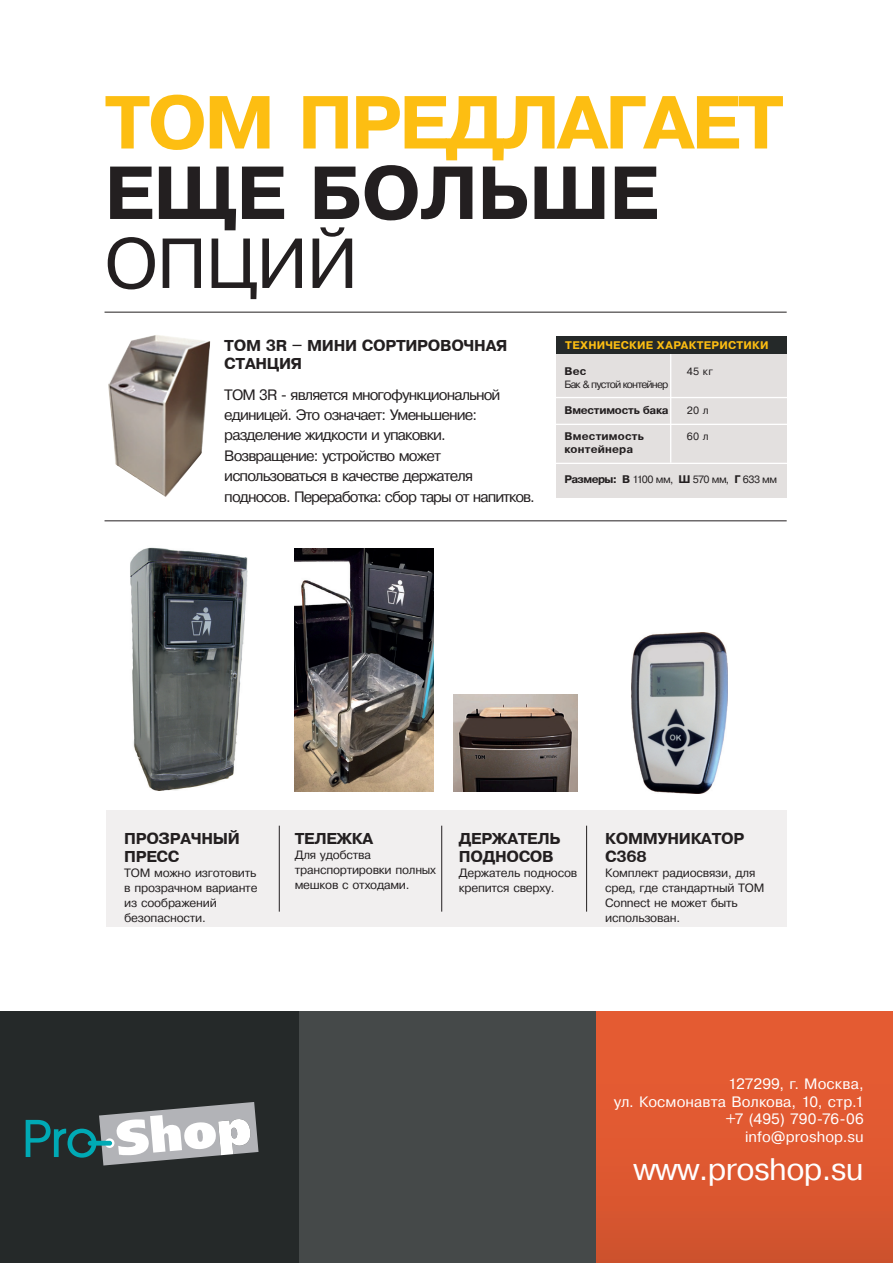
<style>
.page{position:relative;width:893px;height:1263px;background:#fff}
.page>*{position:absolute;margin:0;border:0;box-sizing:border-box;transform-origin:0 0}
.t1{font:700 70.65px "Pragmatica";letter-spacing:-.04em;color:#fdbe12}
.t2{font:700 70.65px "Pragmatica";letter-spacing:-.01em;color:#231f20}
.t3{font:70.65px "Pragmatica Cyrillic";color:#231f20}
.t4{font:31.05px "Pragmatica Cyrillic";letter-spacing:-.02em;color:#fff}
.t5{font:15px/20.4px "Pragmatica Cyrillic";letter-spacing:-.06em;color:#231f20}
.t6{font:700 15px/18px "Pragmatica";letter-spacing:-.02em;color:#231f20}
.t7{font:15px/17.7px "Pragmatica Cyrillic";letter-spacing:.005em;color:#fff;text-align:right}
.t8{font:12px/15px "Pragmatica Cyrillic";letter-spacing:-.02em;color:#231f20}
.t9{font:10.5px "Pragmatica Cyrillic";letter-spacing:-.075em;color:#231f20}
.t10{font:700 10.5px "Pragmatica";letter-spacing:.03em;color:#fdbe12}
.t11{font:700 10.5px/13px "Pragmatica";letter-spacing:.02em;color:#231f20}
.t12{font:700 10.5px "Pragmatica";letter-spacing:-.02em;color:#231f20}
.s1{font-family:"Pragmatica";font-weight:700}
</style>
<div class="page">
<img style="left:108px;top:335px;width:102px;height:162px">
<div style="left:556px;top:343px;width:231px;height:154px;background:#e3e0df"></div>
<hr style="left:553px;top:397px;width:246px;height:1px;background:#fff">
<hr style="left:553px;top:424px;width:246px;height:1px;background:#fff">
<hr style="left:553px;top:463px;width:246px;height:1px;background:#fff">
<hr style="left:670px;top:343px;width:1px;height:120px;background:#fff">
<div style="left:556px;top:336px;width:231px;height:18px;background:#252929"></div>
<div style="left:595px;top:1011px;width:298px;height:252px;background:linear-gradient(to bottom,#e95d33,#d3542e)"></div>
<div style="left:297px;top:1011px;width:299px;height:252px;background:#454949"></div>
<div style="left:0;top:1011px;width:298px;height:252px;background:#252929"></div>
<div style="left:106px;top:810px;width:681px;height:116px;background:#f1efef"></div>
<hr style="left:441px;top:826px;width:1px;height:86px;background:#231f20">
<hr style="left:279px;top:826px;width:1px;height:86px;background:#231f20">
<hr style="left:586px;top:826px;width:1px;height:86px;background:#231f20">
<img style="left:632px;top:633px;width:96px;height:161px">
<img style="left:454px;top:695px;width:123px;height:96px">
<img style="left:295px;top:548px;width:138px;height:243px">
<img style="left:130px;top:547px;width:118px;height:243px">
<hr style="left:105px;top:521px;width:682px;height:1px;background:#231f20">
<hr style="left:105px;top:312px;width:682px;height:1px;background:#231f20">
<svg style="left:26px;top:1102px;width:233px;height:63px"></svg>
<h1 class="t1" style="left:105px;top:83px;width:681px">TOM П РЕДЛАГАЕТ</h1>
<h1 class="t2" style="left:105px;top:154px;width:556px">ЕЩЕ БОЛЬШЕ</h1>
<h1 class="t3" style="left:105px;top:227px;width:255px">ОПЦИЙ</h1>
<p class="t6" style="left:224px;top:337px;width:285px">TOM 3R – мини сортировочная стан</p>
<p class="t6" style="left:267px;top:355px;width:37px">ция</p>
<p class="t5" style="left:224px;top:385px;width:312px">TOM 3R - является многофункциональной единицей. Это означает: Уменьшение: разделение жидкости и упаковки.<br>Возвращение: устройство может использоваться в качестве держателя подносов. П ереработка: сбор тары от напитков.</p>
<p class="t10" style="left:565px;top:339px;width:49px">техничес</p>
<p class="t10" style="left:629px;top:339px;width:45px">кие хара</p>
<p class="t10" style="left:689px;top:339px;width:17px">ктер</p>
<p class="t10" style="left:719px;top:339px;width:51px">истики</p>
<p class="t11" style="left:564px;top:365px;width:23px">Вес</p>
<p class="t9" style="left:564px;top:379px;width:105px">Бак &amp; пустой контейнер</p>
<p class="t12" style="left:564px;top:404px;width:106px">Вместимость бака</p>
<p class="t11" style="left:564px;top:430px;width:81px">Вместимость контейнера</p>
<p class="t9" style="left:564px;top:473px;width:214px"><span class="s1">Размеры: В</span> 1100 мм, <span class="s1">Ш</span> 570 мм, <span class="s1">Г</span> 633 мм</p>
<p class="t9" style="left:687px;top:365px;width:28px">45 кг</p>
<p class="t9" style="left:687px;top:405px;width:23px">20 л</p>
<p class="t9" style="left:687px;top:431px;width:24px">60 л</p>
<p class="t6" style="left:124px;top:829px;width:57px">прозрачн</p>
<p class="t6" style="left:213px;top:829px;width:26px">ый</p>
<p class="t6" style="left:124px;top:847px;width:24px">пресс</p>
<p class="t8" style="left:124px;top:865px;width:135px">TOM можно изготовить в прозрачном варианте из соображений безопасности.</p>
<p class="t6" style="left:295px;top:829px;width:21px">Теле</p>
<p class="t6" style="left:337px;top:829px;width:37px">жка</p>
<p class="t8" style="left:295px;top:847px;width:143px">Для удобства транспортировки полных мешков с отходами.</p>
<p class="t6" style="left:459px;top:829px;width:61px">держатель подносов</p>
<p class="t8" style="left:459px;top:865px;width:120px">Держатель подносов крепится сверху.</p>
<p class="t6" style="left:605px;top:829px;width:13px">Коммун</p>
<p class="t6" style="left:679px;top:829px;width:35px">икатор</p>
<p class="t6" style="left:605px;top:847px;width:43px">C368</p>
<p class="t8" style="left:605px;top:865px;width:161px">Комплект радиосвязи, для сред, где стандартный TOM<br>Connect не может быть использован.</p>
<p class="t7" style="left:614px;top:1075px;width:251px">127299, г. М осква,<br>ул. Космонавта Волкова, 10, стр.1 +7 (495) 790-76-06 info@proshop.su</p>
<h2 class="t4" style="left:633px;top:1153px;width:232px">www.proshop.su</h2>
</div>
